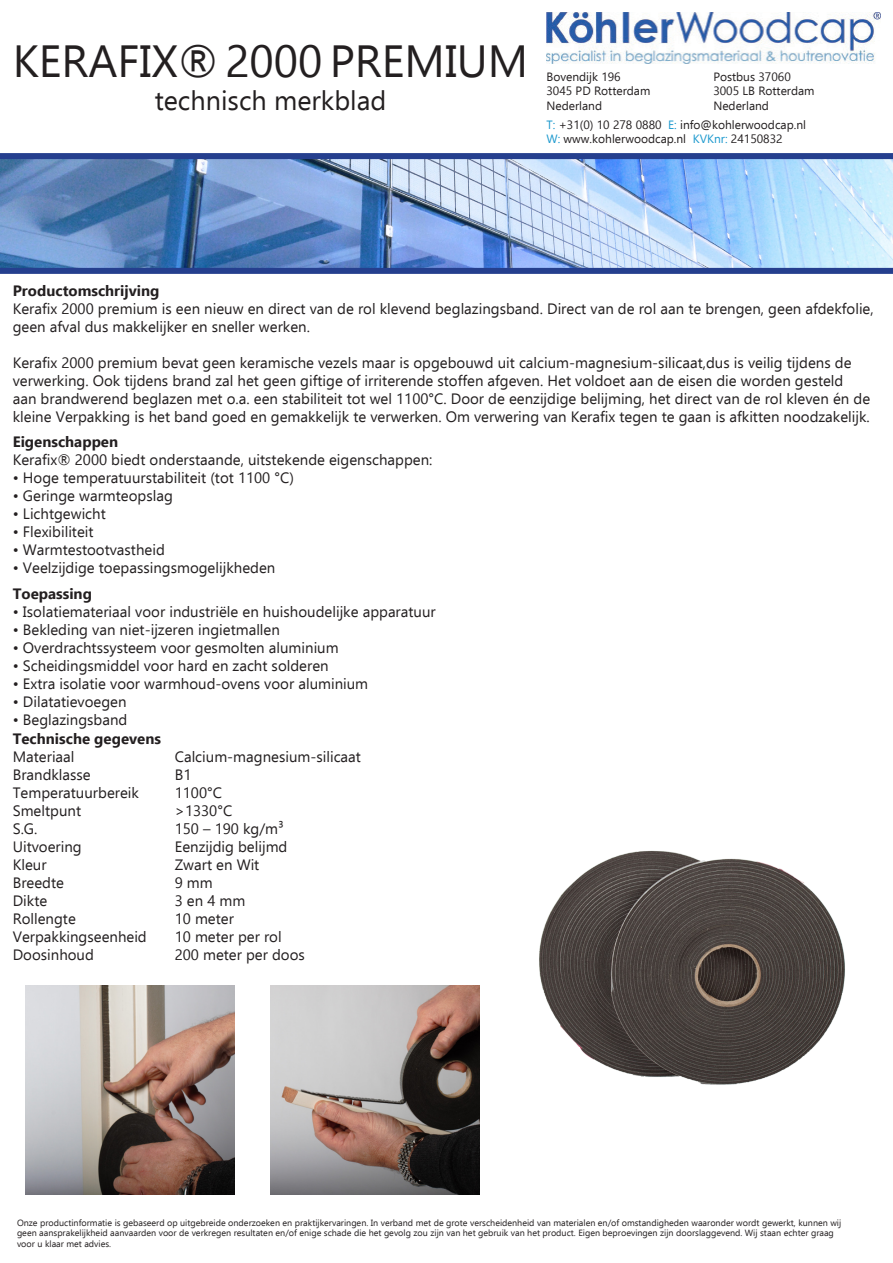
<style>
.page{position:relative;width:893px;height:1263px;background:#fff}
.page>*{position:absolute;margin:0;border:0;box-sizing:border-box;transform-origin:0 0}
.t1{font:45px "Ebrima";color:#231f20}
.t2{font:27px "Ebrima";color:#231f20}
.t3{font:15px/18px "Ebrima";color:#231f20}
.t4{font:700 15px "Ebrima";color:#231f20}
.t5{font:12px "Ebrima";color:#231f20}
.t6{font:9px/10.8px "Ebrima";color:#231f20}
.s1{color:#1d99ce}
.s2{font-weight:700}
</style>
<div class="page">
<img style="left:0;top:159px;width:893px;height:109px">
<div style="left:0;top:153px;width:893px;height:6px;background:#253f8e"></div>
<div style="left:0;top:268px;width:893px;height:6px;background:#253f8e"></div>
<img style="left:546px;top:13px;width:334px;height:51px">
<img style="left:26px;top:985px;width:209px;height:209px">
<img style="left:271px;top:985px;width:209px;height:209px">
<img style="left:408px;top:850px;width:437px;height:318px">
<p class="t1" style="left:13px;top:29px;width:517px">KERAFIX® 2000 PREMIUM</p>
<p class="t5" style="left:546px;top:68px;width:76px">Bovendijk 196</p>
<p class="t5" style="left:546px;top:83px;width:105px">3045 PD Rotterdam</p>
<p class="t5" style="left:546px;top:97px;width:57px">Nederland</p>
<p class="t5" style="left:713px;top:68px;width:79px">Postbus 37060</p>
<p class="t5" style="left:713px;top:83px;width:103px">3005 LB Rotterdam</p>
<p class="t2" style="left:155px;top:81px;width:233px">technisch merkblad</p>
<p class="t5" style="left:713px;top:97px;width:57px">Nederland</p>
<p class="t5" style="left:546px;top:116px;width:261px"><span class="s1">T:</span> +31(0) 10 278 0880 <span class="s1">E:</span> info@kohlerwoodcap.nl</p>
<p class="t5" style="left:546px;top:130px;width:238px"><span class="s1">W:</span> www.kohlerwoodcap.nl <span class="s1">KVKnr:</span> 24150832</p>
<p class="t3" style="left:13px;top:281px;width:862px"><span class="s2">Productomschrijving<br></span>Kerafix 2000 premium is een nieuw en direct van de rol klevend beglazingsband. Direct van de rol aan te brengen, geen afdekfolie, geen afval dus makkelijker en sneller werken.</p>
<p class="t3" style="left:13px;top:353px;width:859px">Kerafix 2000 premium bevat geen keramische vezels maar is opgebouwd uit calcium-magnesium-silicaat,dus is veilig tijdens de verwerking. Ook tijdens brand zal het geen giftige of irriterende stoffen afgeven. Het voldoet aan de eisen die worden gesteld aan brandwerend beglazen met o.a. een stabiliteit tot wel 1100°C. Door de eenzijdige belijming, het direct van de rol kleven én de kleine Verpakking is het band goed en gemakkelijk te verwerken. Om verwering van Kerafix tegen te gaan is afkitten noodzakelijk.</p>
<p class="t3" style="left:13px;top:432px;width:421px"><span class="s2">Eigenschappen<br></span>Kerafix® 2000 biedt onderstaande, uitstekende eigenschappen:</p>
<p class="t3" style="left:13px;top:468px;width:283px">• Hoge temperatuurstabiliteit (tot 1100 °C)</p>
<p class="t3" style="left:13px;top:486px;width:162px">• Geringe warmteopslag</p>
<p class="t3" style="left:13px;top:504px;width:95px">• Lichtgewicht</p>
<p class="t3" style="left:13px;top:522px;width:82px">• Flexibiliteit</p>
<p class="t3" style="left:13px;top:540px;width:154px">• Warmtestootvastheid</p>
<p class="t3" style="left:13px;top:558px;width:264px">• Veelzijdige toepassingsmogelijkheden</p>
<p class="t4" style="left:13px;top:583px;width:81px">Toepassing</p>
<p class="t3" style="left:13px;top:603px;width:424px">• Isolatiemateriaal voor industriële en huishoudelijke apparatuur</p>
<p class="t3" style="left:13px;top:621px;width:269px">• Bekleding van niet-ijzeren ingietmallen</p>
<p class="t3" style="left:13px;top:639px;width:327px">• Overdrachtssysteem voor gesmolten aluminium</p>
<p class="t3" style="left:13px;top:657px;width:317px">• Scheidingsmiddel voor hard en zacht solderen</p>
<p class="t3" style="left:13px;top:675px;width:357px">• Extra isolatie voor warmhoud-ovens voor aluminium</p>
<p class="t3" style="left:13px;top:693px;width:115px">• Dilatatievoegen</p>
<p class="t3" style="left:13px;top:711px;width:116px">• Beglazingsband</p>
<p class="t4" style="left:13px;top:727px;width:150px">Technische gegevens</p>
<p class="t3" style="left:13px;top:747px;width:63px">Materiaal</p>
<p class="t3" style="left:175px;top:747px;width:188px">Calcium-magnesium-silicaat</p>
<p class="t3" style="left:13px;top:765px;width:80px">Brandklasse</p>
<p class="t3" style="left:175px;top:765px;width:18px">B1</p>
<p class="t3" style="left:13px;top:783px;width:128px">Temperatuurbereik</p>
<p class="t3" style="left:175px;top:783px;width:49px">1100°C</p>
<p class="t3" style="left:13px;top:801px;width:70px">Smeltpunt</p>
<p class="t3" style="left:175px;top:801px;width:59px">&gt;1330°C</p>
<p class="t3" style="left:13px;top:819px;width:26px">S.G.</p>
<p class="t3" style="left:175px;top:819px;width:110px">150 – 190 kg/m³</p>
<p class="t3" style="left:13px;top:837px;width:71px">Uitvoering</p>
<p class="t3" style="left:175px;top:837px;width:114px">Eenzijdig belijmd</p>
<p class="t3" style="left:13px;top:855px;width:35px">Kleur</p>
<p class="t3" style="left:175px;top:855px;width:86px">Zwart en Wit</p>
<p class="t3" style="left:13px;top:873px;width:53px">Breedte</p>
<p class="t3" style="left:175px;top:873px;width:40px">9 mm</p>
<p class="t3" style="left:13px;top:891px;width:36px">Dikte</p>
<p class="t3" style="left:175px;top:891px;width:72px">3 en 4 mm</p>
<p class="t3" style="left:13px;top:909px;width:65px">Rollengte</p>
<p class="t3" style="left:175px;top:909px;width:61px">10 meter</p>
<p class="t3" style="left:13px;top:927px;width:136px">Verpakkingseenheid</p>
<p class="t3" style="left:175px;top:927px;width:108px">10 meter per rol</p>
<p class="t3" style="left:13px;top:945px;width:83px">Doosinhoud</p>
<p class="t3" style="left:175px;top:945px;width:132px">200 meter per doos</p>
<p class="t6" style="left:17px;top:1217px;width:826px">Onze productinformatie is gebaseerd op uitgebreide onderzoeken en praktijkervaringen. In verband met de grote verscheidenheid van materialen en/of omstandigheden waaronder wordt gewerkt, kunnen wij geen aansprakelijkheid aanvaarden voor de verkregen resultaten en/of enige schade die het gevolg zou zijn van het gebruik van het product. Eigen beproevingen zijn doorslaggevend. Wij staan echter graag voor u klaar met advies.</p>
</div>
